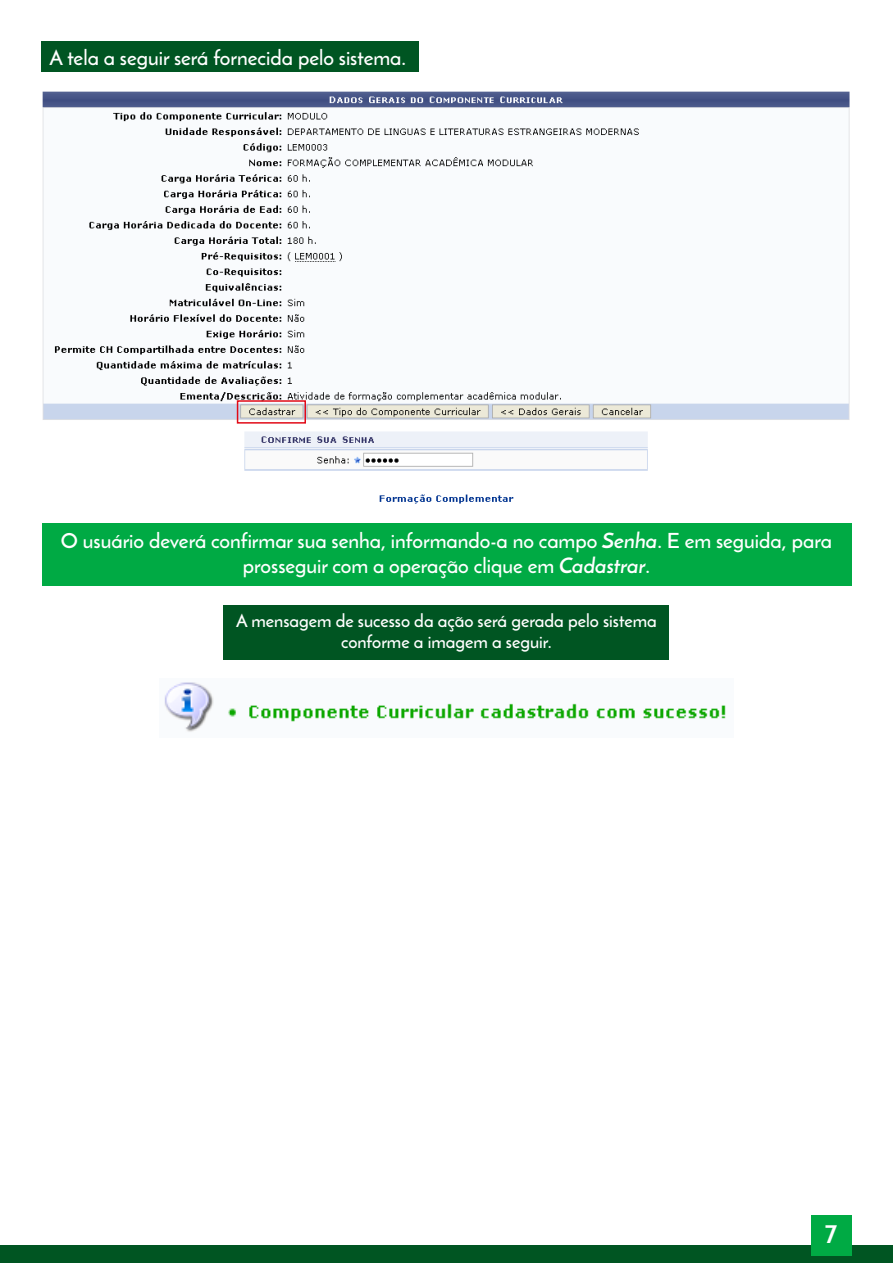
<style>
.page{position:relative;width:893px;height:1263px;background:#fff}
.page>*{position:absolute;margin:0;border:0;box-sizing:border-box;transform-origin:0 0}
.t1{font:700 27px "Josefin Sans";color:#fff}
.t2{font:600 21px/25.2px "Josefin Sans";color:#fff;text-align:center}
.t3{font:600 18px/21.6px "Josefin Sans";color:#fff;text-align:center}
.s1{font-weight:700;font-style:italic}
</style>
<div class="page">
<div style="left:42px;top:524px;width:809px;height:62px;background:#0a4"></div>
<div style="left:0;top:1245px;width:893px;height:18px;background:#052"></div>
<div style="left:810px;top:1214px;width:41px;height:41px;background:#0a4"></div>
<div style="left:224px;top:605px;width:445px;height:54px;background:#052"></div>
<img style="left:164px;top:682px;width:562px;height:50px">
<img style="left:42px;top:91px;width:808px;height:413px">
<div style="left:42px;top:42px;width:376px;height:30px;background:#052"></div>
<div style="left:237px;top:400px;width:69px;height:24px;border:2px solid #e10b17"></div>
<p class="t2" style="left:50px;top:45px;width:358px">A tela a seguir será fornecida pelo sistema.</p>
<p class="t2" style="left:61px;top:528px;width:773px">O usuário deverá confirmar sua senha, informando-a no campo <span class="s1">Senha</span>. E em seguida, para prosseguir com a operação clique em <span class="s1">Cadastrar</span>.</p>
<p class="t3" style="left:236px;top:609px;width:422px">A mensagem de sucesso da ação será gerada pelo sistema conforme a imagem a seguir.</p>
<p class="t1" style="left:825px;top:1216px;width:14px">7</p>
</div>
